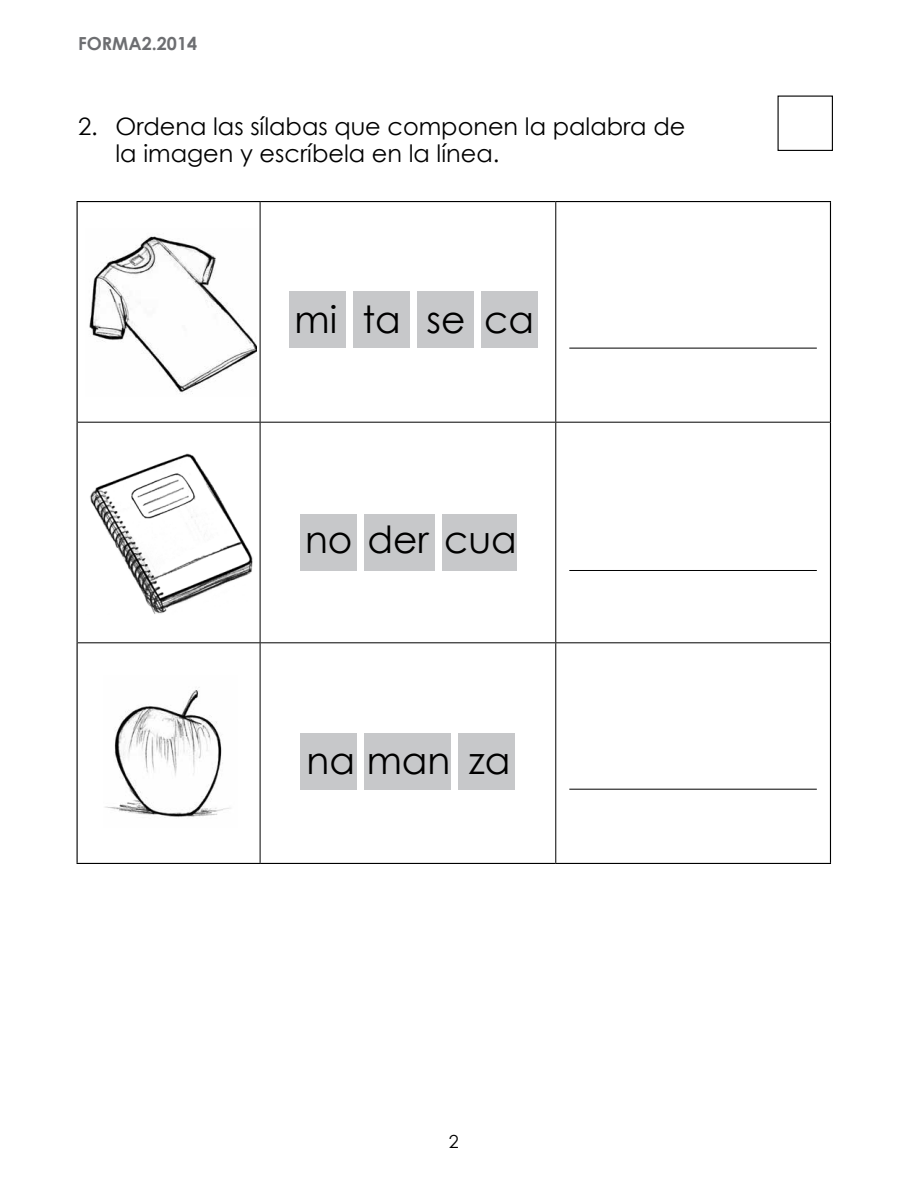
<style>
.page{position:relative;width:918px;height:1188px;background:#fff}
.page>*{position:absolute;margin:0;border:0;box-sizing:border-box;transform-origin:0 0}
.t1{font:37.5px "Century Gothic";color:#000}
.t2{font:24px/27px "Century Gothic";color:#000}
.t3{font:700 18px "Century Gothic";color:#6d6e71}
.t4{font:18px "Century Gothic";color:#000}
</style>
<div class="page">
<hr style="left:569px;top:348px;width:248px;height:1px;background:#000">
<hr style="left:569px;top:570px;width:248px;height:1px;background:#000">
<hr style="left:569px;top:789px;width:248px;height:1px;background:#000">
<img style="left:89px;top:236px;width:167px;height:158px">
<img style="left:90px;top:453px;width:163px;height:161px">
<img style="left:105px;top:687px;width:126px;height:131px">
<div style="left:778px;top:96px;width:55px;height:55px;border:1px solid #000"></div>
<div style="left:289px;top:291px;width:56px;height:57px;background:#c7c8ca"></div>
<div style="left:353px;top:291px;width:57px;height:57px;background:#c7c8ca"></div>
<div style="left:417px;top:291px;width:57px;height:57px;background:#c7c8ca"></div>
<div style="left:482px;top:291px;width:56px;height:57px;background:#c7c8ca"></div>
<div style="left:300px;top:514px;width:57px;height:57px;background:#c7c8ca"></div>
<div style="left:443px;top:514px;width:74px;height:57px;background:#c7c8ca"></div>
<div style="left:364px;top:514px;width:71px;height:57px;background:#c7c8ca"></div>
<div style="left:301px;top:733px;width:56px;height:56px;background:#c7c8ca"></div>
<div style="left:459px;top:733px;width:56px;height:56px;background:#c7c8ca"></div>
<div style="left:365px;top:733px;width:86px;height:56px;background:#c7c8ca"></div>
<hr style="left:77px;top:201px;width:183px;height:1px;background:#000">
<hr style="left:77px;top:202px;width:1px;height:220px;background:#000">
<hr style="left:260px;top:201px;width:296px;height:1px;background:#000">
<hr style="left:556px;top:201px;width:275px;height:1px;background:#000">
<hr style="left:830px;top:202px;width:1px;height:220px;background:#000">
<hr style="left:77px;top:422px;width:1px;height:221px;background:#000">
<hr style="left:830px;top:422px;width:1px;height:221px;background:#000">
<hr style="left:77px;top:643px;width:1px;height:220px;background:#000">
<hr style="left:830px;top:643px;width:1px;height:220px;background:#000">
<hr style="left:77px;top:863px;width:183px;height:1px;background:#000">
<hr style="left:260px;top:863px;width:296px;height:1px;background:#000">
<hr style="left:556px;top:863px;width:275px;height:1px;background:#000">
<hr style="left:260px;top:202px;width:1px;height:220px;background:#000">
<hr style="left:555px;top:202px;width:1px;height:220px;background:#000">
<hr style="left:78px;top:422px;width:182px;height:1px;background:#000">
<hr style="left:260px;top:422px;width:296px;height:1px;background:#000">
<hr style="left:260px;top:423px;width:1px;height:219px;background:#000">
<hr style="left:556px;top:422px;width:274px;height:1px;background:#000">
<hr style="left:555px;top:423px;width:1px;height:219px;background:#000">
<hr style="left:78px;top:642px;width:182px;height:1px;background:#000">
<hr style="left:260px;top:642px;width:296px;height:1px;background:#000">
<hr style="left:260px;top:643px;width:1px;height:220px;background:#000">
<hr style="left:556px;top:642px;width:274px;height:1px;background:#000">
<hr style="left:555px;top:643px;width:1px;height:220px;background:#000">
<p class="t3" style="left:78px;top:32px;width:121px">FORMA2.2014</p>
<p class="t2" style="left:116px;top:112px;width:571px;text-indent:-37px">2. Ordena las sílabas que componen la palabra de la imagen y escríbela en la línea.</p>
<h1 class="t1" style="left:295px;top:296px;width:241px">mi ta se ca</h1>
<h1 class="t1" style="left:305px;top:517px;width:213px">no der cua</h1>
<h1 class="t1" style="left:307px;top:738px;width:205px">na man za</h1>
<p class="t4" style="left:449px;top:1130px;width:11px">2</p>
</div>
